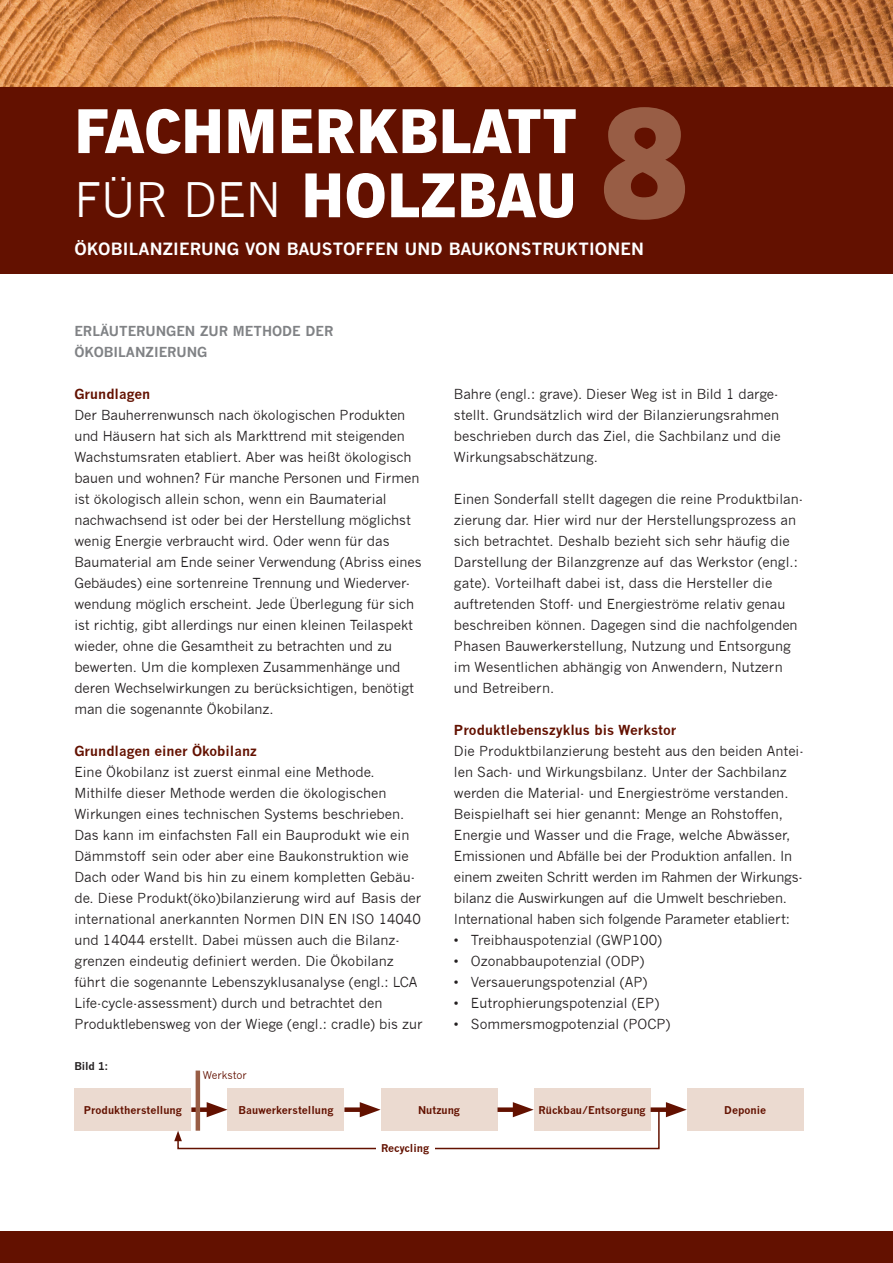
<style>
.page{position:relative;width:893px;height:1263px;background:#fff}
.page>*{position:absolute;margin:0;border:0;box-sizing:border-box;transform-origin:0 0}
.t1{font:150.6px "News Gothic X Bd";color:#985d45}
.t2{font:60px/64.2px "News Gothic X Bd";letter-spacing:.01em;color:#fff}
.t3{font:700 16.5px "News Gothic";letter-spacing:.01em;color:#fff}
.Copy_Tectrends{font:13.5px/21px "News Gothic";color:#231f20}
.Copy_Tectrends-2{font:700 13.5px "News Gothic";color:#631100}
.t4{font:700 13.5px/21px "News Gothic";color:#808285}
.Copy_Tectrends-3{font:700 10.5px "News Gothic";color:#631100}
.Copy_Tectrends-4{font:10.5px "News Gothic";color:#631100}
.Copy_Tectrends-5{font:700 10.5px "News Gothic";color:#231f20}
.s1{font-family:"News Gothic";font-size:46.5px}
</style>
<div class="page">
<img style="left:0;top:0;width:893px;height:87px">
<div style="left:0;top:87px;width:893px;height:186px;background:#631100"></div>
<div style="left:0;top:1231px;width:893px;height:32px;background:#631100"></div>
<div style="left:74px;top:1089px;width:117px;height:42px;background:#ebdad0"></div>
<div style="left:227px;top:1089px;width:117px;height:42px;background:#ebdad0"></div>
<div style="left:381px;top:1089px;width:116px;height:42px;background:#ebdad0"></div>
<div style="left:534px;top:1089px;width:117px;height:42px;background:#ebdad0"></div>
<div style="left:687px;top:1089px;width:117px;height:42px;background:#ebdad0"></div>
<svg style="left:174px;top:1102px;width:486px;height:48px"></svg>
<div style="left:651px;top:1107px;width:23px;height:5px;background:#631100"></div>
<svg style="left:666px;top:1102px;width:21px;height:15px"></svg>
<div style="left:376px;top:1141px;width:58px;height:15px;background:#fff"></div>
<hr style="left:196px;top:1070px;width:4px;height:61px;background:#985d45">
<p class="t2" style="left:74px;top:103px;width:504px">FACHMERKBLATT<br><span class="s1">FÜR DEN</span> HOLZBAU</p>
<p class="t1" style="left:598px;top:72px;width:93px">8</p>
<p class="t3" style="left:74px;top:238px;width:571px">ÖKOBILANZIERUNG VON BAUSTOFFEN UND BAUKONSTRUKTIONEN</p>
<p class="t4" style="left:74px;top:320px;width:261px">ERLÄUTERUNGEN ZUR METHODE DER<br>ÖKOBILANZIERUNG</p>
<p class="Copy_Tectrends-2" style="left:74px;top:386px;width:77px">Grundlagen</p>
<p class="Copy_Tectrends" style="left:74px;top:405px;width:349px">Der Bauherrenwunsch nach ökologischen Produkten und Häusern hat sich als Markttrend mit steigenden Wachstumsraten etabliert. Aber was heißt ökologisch bauen und wohnen? Für manche Personen und Firmen ist ökologisch allein schon, wenn ein Baumaterial nachwachsend ist oder bei der Herstellung möglichst wenig Energie verbraucht wird. Oder wenn für das Baumaterial am Ende seiner Verwendung (Abriss eines Gebäudes) eine sortenreine Trennung und Wiederver&shy;wendung möglich erscheint. Jede Überlegung für sich ist richtig, gibt allerdings nur einen kleinen Teilaspekt wieder, ohne die Gesamtheit zu betrachten und zu bewerten. Um die komplexen Zusammenhänge und deren Wechselwirkungen zu berücksichtigen, benötigt man die sogenannte Ökobilanz.</p>
<p class="Copy_Tectrends-2" style="left:74px;top:743px;width:184px">Grundlagen einer Ökobilanz</p>
<p class="Copy_Tectrends" style="left:74px;top:762px;width:350px">Eine Ökobilanz ist zuerst einmal eine Methode.<br>Mithilfe dieser Methode werden die ökologischen Wirkungen eines technischen Systems beschrieben.<br>Das kann im einfachsten Fall ein Bauprodukt wie ein Dämmstoff sein oder aber eine Baukonstruktion wie Dach oder Wand bis hin zu einem kompletten Gebäu&shy;de. Diese Produkt(öko)bilanzierung wird auf Basis der international anerkannten Normen DIN EN ISO 14040 und 14044 erstellt. Dabei müssen auch die Bilanz&shy;grenzen eindeutig definiert werden. Die Ökobilanz führt die sogenannte Lebenszyklusanalyse (engl.: LCA Life-cycle-assessment) durch und betrachtet den Produktlebensweg von der Wiege (engl.: cradle) bis zur</p>
<p class="Copy_Tectrends-5" style="left:74px;top:1060px;width:35px">Bild 1:</p>
<p class="Copy_Tectrends-4" style="left:203px;top:1069px;width:46px">Werkstor</p>
<p class="Copy_Tectrends" style="left:454px;top:384px;width:328px">Bahre (engl.: grave). Dieser Weg ist in Bild 1 darge&shy;stellt. Grundsätzlich wird der Bilanzierungsrahmen beschrieben durch das Ziel, die Sachbilanz und die Wirkungsabschätzung.</p>
<p class="Copy_Tectrends" style="left:454px;top:489px;width:351px">Einen Sonderfall stellt dagegen die reine Produktbilan&shy;zierung dar. Hier wird nur der Herstellungsprozess an sich betrachtet. Deshalb bezieht sich sehr häufig die Darstellung der Bilanzgrenze auf das Werkstor (engl.: gate). Vorteilhaft dabei ist, dass die Hersteller die auftretenden Stoff- und Energieströme relativ genau beschreiben können. Dagegen sind die nachfolgenden Phasen Bauwerkerstellung, Nutzung und Entsorgung im Wesentlichen abhängig von Anwendern, Nutzern und Betreibern.</p>
<p class="Copy_Tectrends-2" style="left:454px;top:722px;width:224px">Produktlebenszyklus bis Werkstor</p>
<p class="Copy_Tectrends" style="left:454px;top:741px;width:351px">Die Produktbilanzierung besteht aus den beiden Antei&shy;len Sach- und Wirkungsbilanz. Unter der Sachbilanz werden die Material- und Energieströme verstanden.<br>Beispielhaft sei hier genannt: Menge an Rohstoffen, Energie und Wasser und die Frage, welche Abwässer, Emissionen und Abfälle bei der Produktion anfallen. In einem zweiten Schritt werden im Rahmen der Wirkungs&shy;bilanz die Auswirkungen auf die Umwelt beschrieben.<br>International haben sich folgende Parameter etabliert:</p>
<p class="Copy_Tectrends" style="left:454px;top:930px;width:210px">• Treibhauspotenzial (GWP100)</p>
<p class="Copy_Tectrends" style="left:454px;top:951px;width:192px">• Ozonabbaupotenzial (ODP)</p>
<p class="Copy_Tectrends" style="left:454px;top:972px;width:195px">• Versauerungspotenzial (AP)</p>
<p class="Copy_Tectrends" style="left:454px;top:993px;width:207px">• Eutrophierungspotenzial (EP)</p>
<p class="Copy_Tectrends" style="left:454px;top:1014px;width:218px">• Sommersmogpotenzial (POCP)</p>
<p class="Copy_Tectrends-3" style="left:84px;top:1103px;width:100px">Produktherstellung</p>
<p class="Copy_Tectrends-3" style="left:239px;top:1103px;width:96px">Bauwerkerstellung</p>
<p class="Copy_Tectrends-3" style="left:418px;top:1103px;width:43px">Nutzung</p>
<p class="Copy_Tectrends-3" style="left:381px;top:1142px;width:50px">Recycling</p>
<p class="Copy_Tectrends-3" style="left:539px;top:1103px;width:108px">Rückbau/Entsorgung</p>
<p class="Copy_Tectrends-3" style="left:724px;top:1103px;width:43px">Deponie</p>
</div>
